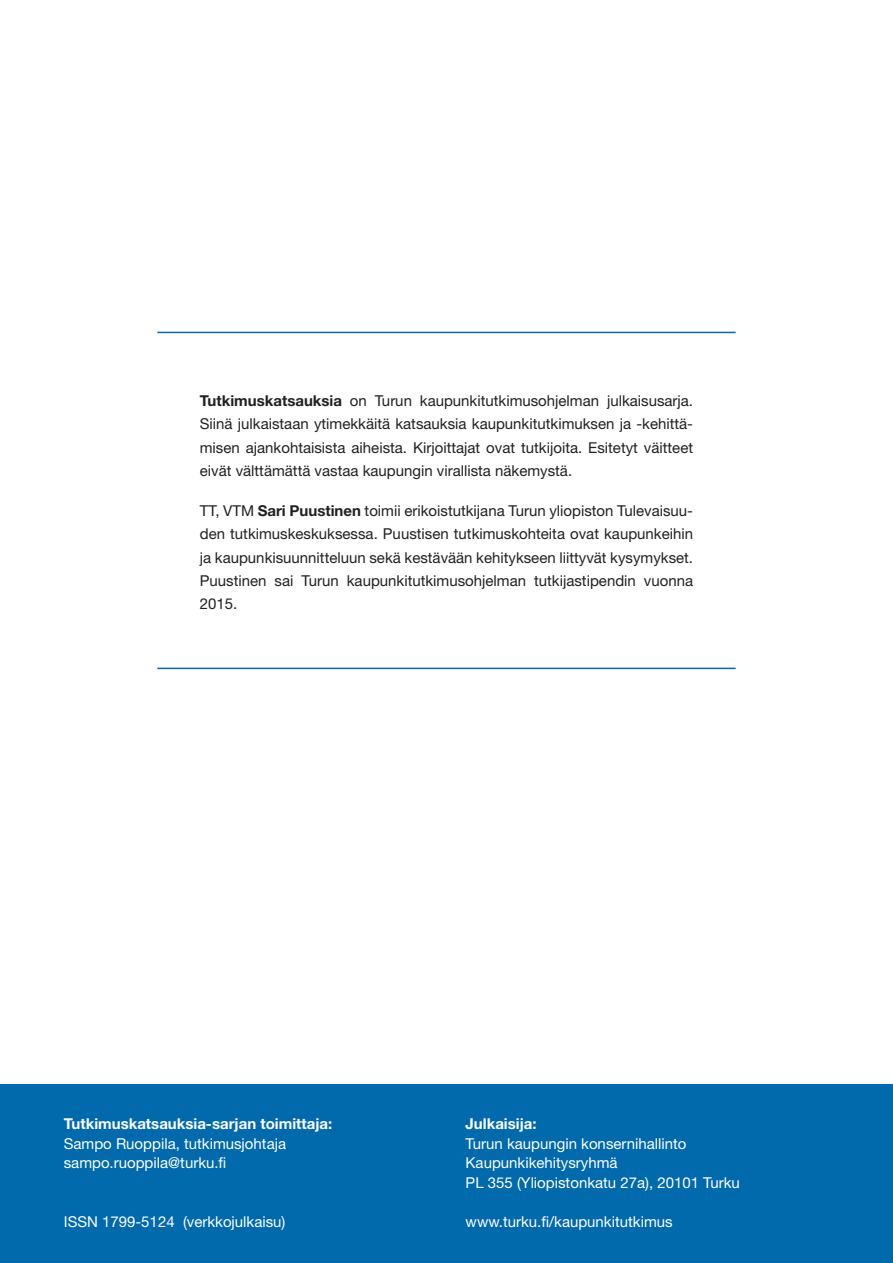
<style>
.page{position:relative;width:893px;height:1263px;background:#fff}
.page>*{position:absolute;margin:0;border:0;box-sizing:border-box;transform-origin:0 0}
.t1{font:15px/23.2px "Helvetica Neue LT Std";color:#231f20;text-align:justify}
.t2{font:15px/19.5px "Helvetica Neue LT Std";color:#fff}
.t3{font:700 15px "Helvetica Neue LT Std";color:#fff}
.s1{font-weight:700}
</style>
<div class="page">
<div style="left:0;top:1084px;width:893px;height:179px;background:#006aad"></div>
<hr style="left:157px;top:332px;width:579px;height:1px;background:#006aad">
<hr style="left:157px;top:668px;width:579px;height:1px;background:#006aad">
<p class="t1" style="left:200px;top:389px;width:495px"><span class="s1">Tutkimuskatsauksia</span> on Turun kaupunkitutkimusohjelman julkaisusarja.<br>Siinä julkaistaan ytimekkäitä katsauksia kaupunkitutkimuksen ja -kehittä&shy;misen ajankohtaisista aiheista. Kirjoittajat ovat tutkijoita. Esitetyt väitteet eivät välttämättä vastaa kaupungin virallista näkemystä.</p>
<p class="t1" style="left:200px;top:499px;width:495px">TT, VTM <span class="s1">Sari Puustinen</span> toimii erikoistutkijana Turun yliopiston Tulevaisuu&shy;den tutkimuskeskuksessa. Puustisen tutkimuskohteita ovat kaupunkeihin ja kaupunkisuunnitteluun sekä kestävään kehitykseen liittyvät kysymykset.<br>Puustinen sai Turun kaupunkitutkimusohjelman tutkijastipendin vuonna 2015.</p>
<p class="t3" style="left:64px;top:1114px;width:270px">Tutkimuskatsauksia-sarjan toimittaja:</p>
<p class="t2" style="left:64px;top:1133px;width:224px">Sampo Ruoppila, tutkimusjohtaja sampo.ruoppila@turku.fi</p>
<p class="t2" style="left:64px;top:1211px;width:223px">ISSN 1799-5124 (verkkojulkaisu)</p>
<p class="t3" style="left:466px;top:1114px;width:73px">Julkaisija:</p>
<p class="t2" style="left:466px;top:1133px;width:276px">Turun kaupungin konsernihallinto<br>Kaupunkikehitysryhmä<br>PL 355 (Yliopistonkatu 27a), 20101 Turku</p>
<p class="t2" style="left:466px;top:1211px;width:208px">www.turku.fi/kaupunkitutkimus</p>
</div>
